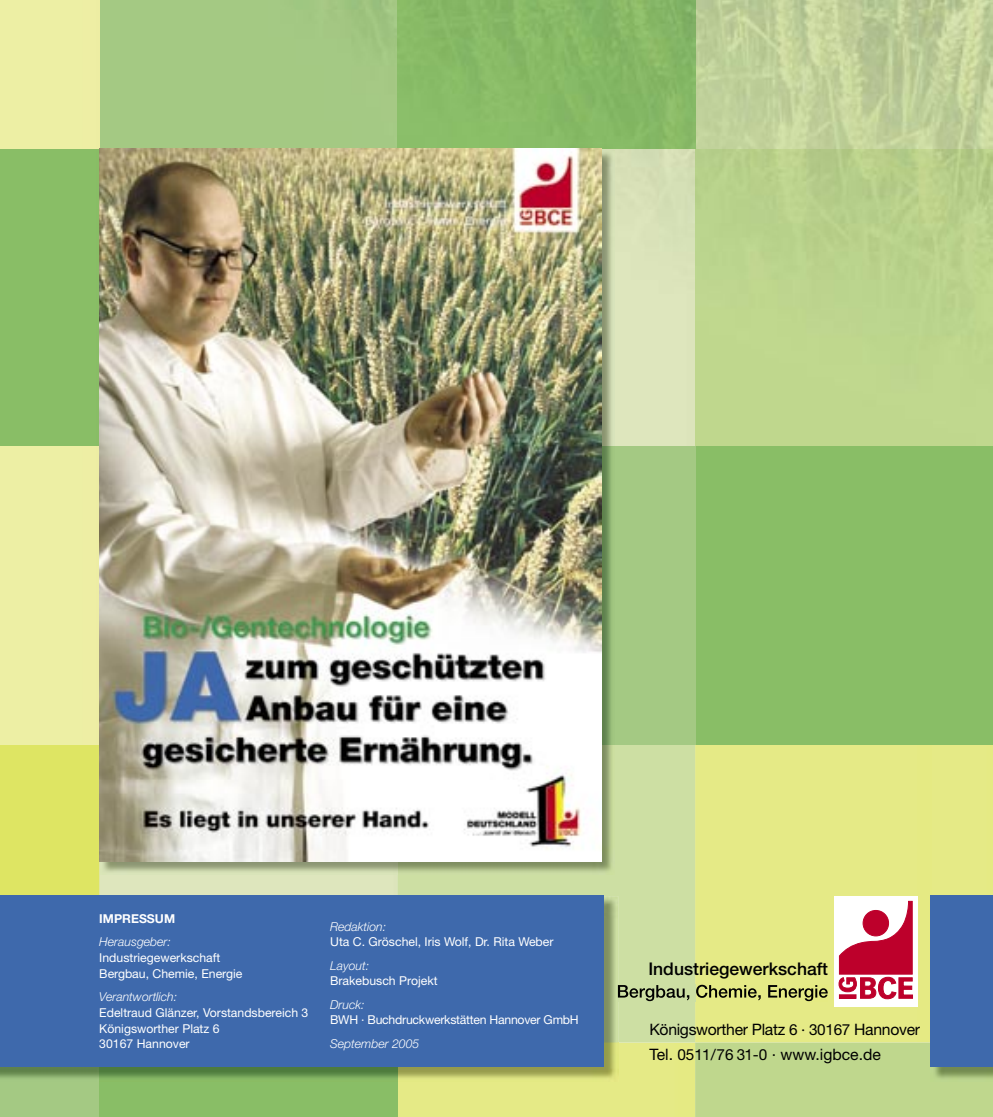
<style>
.page{position:relative;width:993px;height:1117px;background:#fff}
.page>*{position:absolute;margin:0;border:0;box-sizing:border-box;transform-origin:0 0}
.t1{font:500 17.5px "Helvetica Neue";color:#000}
.t2{font:15.75px/24.2px "Helvetica Neue";letter-spacing:-.02em;color:#000}
.t3{font:12.25px/15.8px "Helvetica Neue";color:#fff}
.t4{font:italic 300 12.25px "Helvetica Neue";color:#fff}
.t5{font:12.25px "Helvetica Neue";letter-spacing:-.02em;color:#fff}
.t6{font:700 12.25px "Helvetica Neue";color:#fff}
.s1{font-size:15.4px}
</style>
<div class="page">
<img style="left:99px;top:0;width:893px;height:149px">
<img style="left:0;top:0;width:99px;height:744px">
<img style="left:576px;top:744px;width:356px;height:298px">
<div style="left:932px;top:744px;width:60px;height:151px;background:#e5ea86"></div>
<img style="left:614px;top:446px;width:378px;height:298px">
<img style="left:0;top:1042px;width:992px;height:74px">
<div style="left:397px;top:874px;width:179px;height:21px;background:#cddfa3"></div>
<img style="left:0;top:744px;width:397px;height:151px">
<img style="left:100px;top:150px;width:514px;height:724px">
<img style="left:99px;top:149px;width:502px;height:712px">
<img style="left:930px;top:1067px;width:62px;height:14px">
<div style="left:929px;top:895px;width:63px;height:172px;background:#3e69ac"></div>
<div style="left:834px;top:895px;width:84px;height:111px;background:#fff"></div>
<svg style="left:838px;top:901px;width:74px;height:97px"></svg>
<div style="left:862px;top:910px;width:26px;height:25px;background:#bd002b;border-radius:50%"></div>
<div style="left:862px;top:910px;width:26px;height:25px;border:1px solid #bd002b;border-radius:50%"></div>
<img style="left:694px;top:984px;width:133px;height:16px">
<img style="left:618px;top:984px;width:76px;height:16px">
<img style="left:397px;top:895px;width:221px;height:186px">
<svg style="left:617px;top:984px;width:1px;height:16px"></svg>
<div style="left:0;top:895px;width:603px;height:172px;background:#3e69ac"></div>
<p class="t6" style="left:99px;top:910px;width:77px">IMPRESSUM</p>
<p class="t4" style="left:99px;top:934px;width:73px">Herausgeber:</p>
<p class="t3" style="left:99px;top:949px;width:144px">Industriegewerkschaft<br>Bergbau, Chemie, Energie</p>
<p class="t4" style="left:99px;top:989px;width:79px">Verantwortlich:</p>
<p class="t3" style="left:99px;top:1004px;width:210px">Edeltraud Glänzer, Vorstandsbereich 3<br>Königsworther Platz 6<br>30167 Hannover</p>
<p class="t4" style="left:330px;top:918px;width:58px">Redaktion:</p>
<p class="t3" style="left:330px;top:933px;width:225px">Uta C. Gröschel, Iris Wolf, Dr. Rita Weber</p>
<p class="t4" style="left:330px;top:957px;width:41px">Layout:</p>
<p class="t3" style="left:330px;top:972px;width:109px">Brakebusch Projekt</p>
<p class="t4" style="left:330px;top:996px;width:36px">Druck:</p>
<p class="t5" style="left:330px;top:1012px;width:250px">BWH · Buchdruckwerkstätten Hannover GmbH</p>
<p class="t4" style="left:330px;top:1035px;width:91px">September 2005</p>
<h1 class="t1" style="left:648px;top:957px;width:181px">Industriegewerkschaft</h1>
<p class="t2" style="left:649px;top:1017px;width:272px">Königsworther Platz <span class="s1">6 · 30167</span> Hannover<br>Tel. <span class="s1">0511/76 31-0</span> · www.igbce.de</p>
</div>
